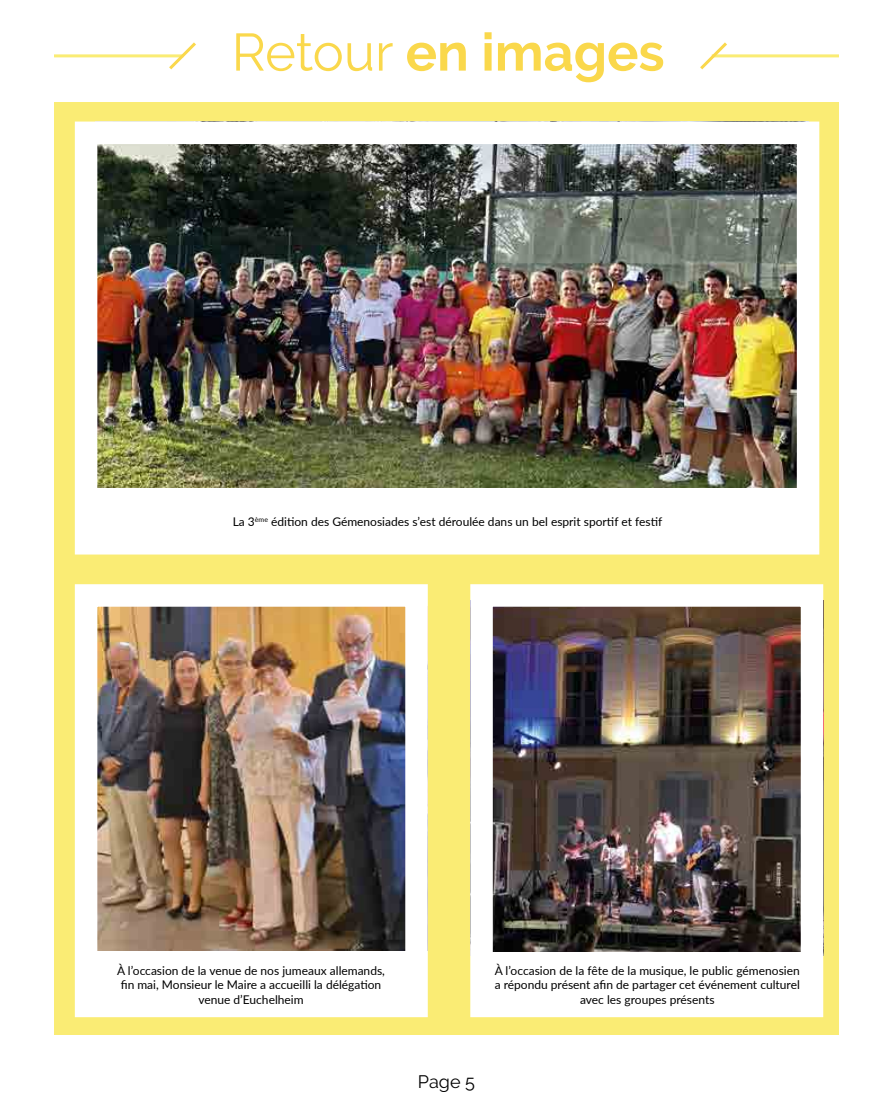
<style>
.page{position:relative;width:893px;height:1106px;background:#fff}
.page>*{position:absolute;margin:0;border:0;box-sizing:border-box;transform-origin:0 0}
.t1{font:700 52.5px "Raleway";color:#fad84c}
.t2{font:18px "Raleway";color:#000}
.t3{font:12px/14.4px "Lato";color:#000;text-align:center}
.s1{font-weight:400}
</style>
<div class="page">
<div style="left:54px;top:102px;width:785px;height:933px;background:#faec74"></div>
<hr style="left:54px;top:54px;width:129px;height:3px;background:#faec74">
<svg style="left:166px;top:42px;width:30px;height:28px"></svg>
<hr style="left:712px;top:54px;width:127px;height:3px;background:#faec74">
<svg style="left:700px;top:42px;width:30px;height:28px"></svg>
<img style="left:98px;top:145px;width:698px;height:343px">
<div style="left:75px;top:122px;width:744px;height:432px;border:22px solid #fff"></div>
<div style="left:77px;top:488px;width:740px;height:62px;background:#fff"></div>
<img style="left:98px;top:607px;width:307px;height:343px">
<div style="left:75px;top:584px;width:353px;height:433px;border:22px solid #fff"></div>
<img style="left:493px;top:607px;width:307px;height:344px">
<div style="left:470px;top:584px;width:353px;height:433px;border:22px solid #fff"></div>
<div style="left:75px;top:951px;width:351px;height:63px;background:#fff"></div>
<div style="left:471px;top:951px;width:351px;height:63px;background:#fff"></div>
<h1 class="t1" style="left:232px;top:22px;width:434px"><span class="s1">Retour</span> en images</h1>
<p class="t3" style="left:233px;top:513px;width:431px">La 3<sup>ème</sup> édition des Gémenosiades s’est déroulée dans un bel esprit sportif et festif</p>
<p class="t3" style="left:117px;top:963px;width:269px">À l’occasion de la venue de nos jumeaux allemands, fin mai, Monsieur le Maire a accueilli la délégation venue d’Euchelheim</p>
<p class="t3" style="left:495px;top:962px;width:307px">À l’occasion de la fête de la musique, le public gémenosien a répondu présent afin de partager cet événement culturel avec les groupes présents</p>
<h2 class="t2" style="left:418px;top:1071px;width:59px">Page 5</h2>
</div>
